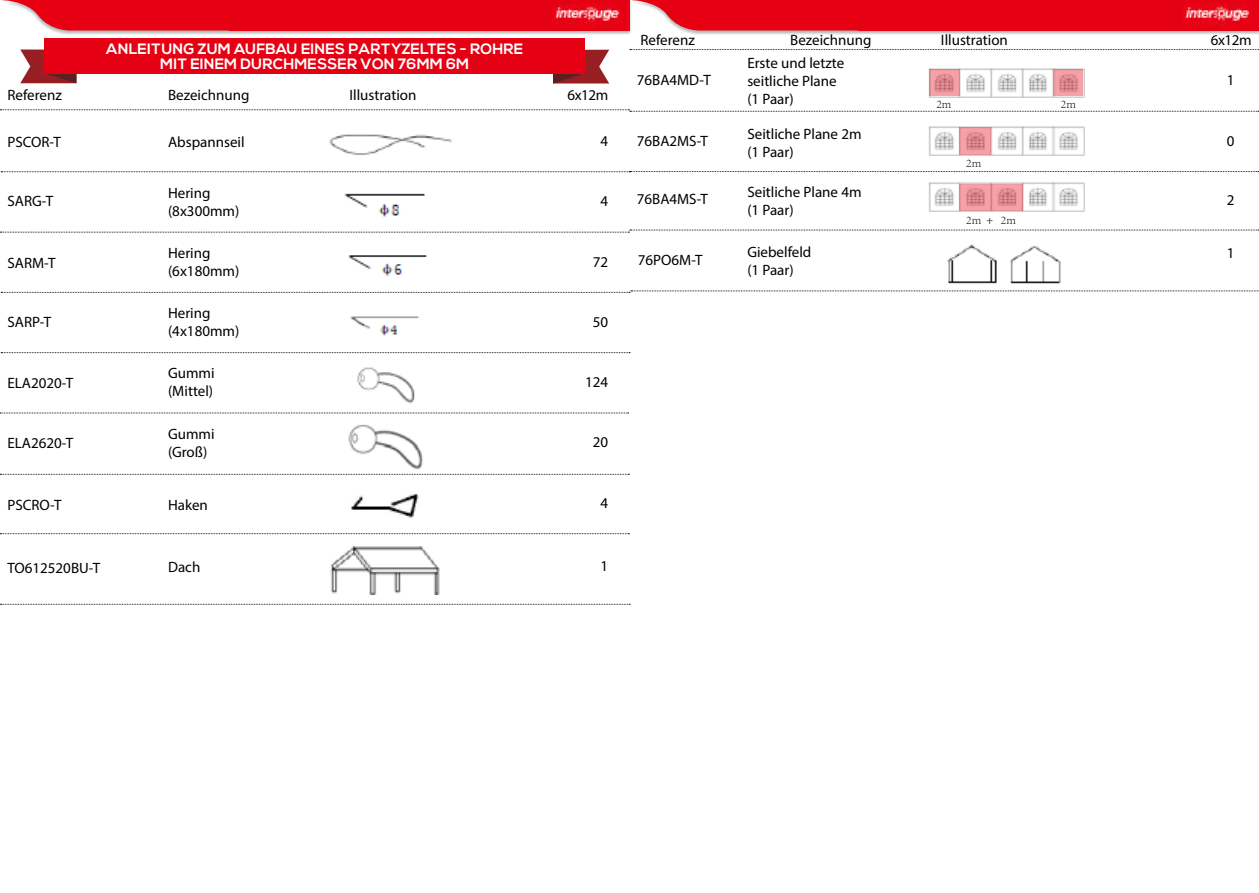
<style>
.page{position:relative;width:1259px;height:893px;background:#fff}
.page>*{position:absolute;margin:0;border:0;box-sizing:border-box;transform-origin:0 0}
.t1{font:15px/18px "Myriad Pro";color:#000}
.t2{font:700 15px/15.6px "Nexa";letter-spacing:.01em;color:#fff;text-align:center}
.t3{font:300 12px "Adobe Song Std";color:#000}
</style>
<div class="page">
<img style="left:329px;top:134px;width:123px;height:21px">
<div style="left:0;top:0;width:632px;height:34px;background:#000;opacity:.3"></div>
<svg style="left:0;top:0;width:229px;height:31px;background:#e82a39"></svg>
<div style="left:229px;top:0;width:400px;height:31px;background:#e60013"></div>
<div style="left:627px;top:0;width:632px;height:34px;background:#000;opacity:.3"></div>
<svg style="left:629px;top:0;width:229px;height:31px;background:#e82938"></svg>
<div style="left:858px;top:0;width:401px;height:31px;background:#e60013"></div>
<svg style="left:553px;top:50px;width:56px;height:33px"></svg>
<svg style="left:20px;top:49px;width:56px;height:34px"></svg>
<div style="left:45px;top:38px;width:540px;height:35px;background:#e60013"></div>
<svg style="left:630px;top:49px;width:629px;height:1px"></svg>
<img style="left:351px;top:494px;width:68px;height:24px">
<img style="left:554px;top:5px;width:66px;height:21px">
<img style="left:1184px;top:5px;width:66px;height:21px">
<img style="left:344px;top:193px;width:81px;height:24px">
<img style="left:348px;top:255px;width:79px;height:21px">
<img style="left:350px;top:316px;width:69px;height:20px">
<img style="left:348px;top:424px;width:75px;height:46px">
<img style="left:357px;top:367px;width:58px;height:37px">
<img style="left:330px;top:546px;width:110px;height:48px">
<div style="left:397px;top:323px;width:17px;height:18px;background:#fff"></div>
<img style="left:928px;top:68px;width:156px;height:30px">
<svg style="left:929px;top:70px;width:30px;height:26px"></svg>
<svg style="left:1053px;top:70px;width:30px;height:26px"></svg>
<img style="left:928px;top:126px;width:156px;height:30px">
<svg style="left:959px;top:127px;width:32px;height:27px"></svg>
<img style="left:928px;top:182px;width:156px;height:30px">
<svg style="left:959px;top:184px;width:32px;height:27px"></svg>
<svg style="left:991px;top:184px;width:32px;height:26px"></svg>
<img style="left:947px;top:244px;width:50px;height:40px">
<img style="left:1010px;top:246px;width:51px;height:38px">
<svg style="left:0;top:230px;width:1258px;height:3px"></svg>
<svg style="left:0;top:109px;width:1258px;height:3px"></svg>
<svg style="left:1px;top:291px;width:1258px;height:2px"></svg>
<svg style="left:1px;top:352px;width:629px;height:1px"></svg>
<svg style="left:1px;top:171px;width:1257px;height:1px"></svg>
<svg style="left:0;top:413px;width:628px;height:1px"></svg>
<svg style="left:0;top:474px;width:629px;height:1px"></svg>
<svg style="left:0;top:533px;width:629px;height:1px"></svg>
<svg style="left:0;top:604px;width:630px;height:1px"></svg>
<p class="t2" style="left:106px;top:41px;width:418px">ANLEITUNG ZUM AUFBAU EINES PARTYZELTES - ROHRE<br>MIT EINEM DURCHMESSER VON 76MM 6M</p>
<p class="t1" style="left:7px;top:85px;width:56px">Referenz</p>
<p class="t1" style="left:349px;top:85px;width:69px">Illustration</p>
<p class="t1" style="left:168px;top:85px;width:83px">Bezeichnung</p>
<p class="t1" style="left:7px;top:132px;width:55px">PSCOR-T</p>
<p class="t1" style="left:7px;top:192px;width:47px">SARG-T</p>
<p class="t1" style="left:7px;top:254px;width:50px">SARM-T</p>
<p class="t1" style="left:168px;top:132px;width:78px">Abspannseil</p>
<p class="t1" style="left:168px;top:184px;width:73px">Hering (8x300mm)</p>
<p class="t1" style="left:168px;top:244px;width:73px">Hering (6x180mm)</p>
<p class="t1" style="left:567px;top:85px;width:42px">6x12m</p>
<p class="t1" style="left:600px;top:132px;width:9px">4</p>
<p class="t1" style="left:600px;top:192px;width:9px">4</p>
<p class="t1" style="left:593px;top:253px;width:17px">72</p>
<p class="t1" style="left:640px;top:31px;width:56px">Referenz</p>
<p class="t1" style="left:790px;top:31px;width:83px">Bezeichnung</p>
<p class="t1" style="left:941px;top:31px;width:69px">Illustration</p>
<p class="t1" style="left:637px;top:71px;width:75px">76BA4MD-T</p>
<p class="t1" style="left:637px;top:131px;width:73px">76BA2MS-T</p>
<p class="t1" style="left:747px;top:54px;width:98px">Erste und letzte seitliche Plane (1 Paar)</p>
<p class="t1" style="left:747px;top:124px;width:116px">Seitliche Plane 2m (1 Paar)</p>
<p class="t3" style="left:936px;top:97px;width:17px">2m</p>
<p class="t3" style="left:966px;top:156px;width:17px">2m</p>
<p class="t3" style="left:1060px;top:97px;width:17px">2m</p>
<p class="t1" style="left:1210px;top:31px;width:42px">6x12m</p>
<p class="t1" style="left:1226px;top:71px;width:9px">1</p>
<p class="t1" style="left:1226px;top:132px;width:9px">0</p>
<p class="t1" style="left:637px;top:190px;width:73px">76BA4MS-T</p>
<p class="t1" style="left:747px;top:183px;width:116px">Seitliche Plane 4m (1 Paar)</p>
<p class="t1" style="left:1226px;top:191px;width:9px">2</p>
<p class="t3" style="left:966px;top:213px;width:51px">2m + 2m</p>
<p class="t1" style="left:638px;top:251px;width:66px">76PO6M-T</p>
<p class="t1" style="left:747px;top:242px;width:66px">Giebelfeld</p>
<p class="t1" style="left:1226px;top:243px;width:9px">1</p>
<p class="t1" style="left:747px;top:260px;width:48px">(1 Paar)</p>
<p class="t1" style="left:7px;top:312px;width:45px">SARP-T</p>
<p class="t1" style="left:168px;top:304px;width:73px">Hering (4x180mm)</p>
<p class="t1" style="left:593px;top:313px;width:17px">50</p>
<p class="t1" style="left:7px;top:374px;width:67px">ELA2020-T</p>
<p class="t1" style="left:7px;top:433px;width:67px">ELA2620-T</p>
<p class="t1" style="left:168px;top:364px;width:48px">Gummi (Mittel)</p>
<p class="t1" style="left:168px;top:425px;width:48px">Gummi (Groß)</p>
<p class="t1" style="left:585px;top:372px;width:25px">124</p>
<p class="t1" style="left:593px;top:433px;width:17px">20</p>
<p class="t1" style="left:7px;top:495px;width:56px">PSCRO-T</p>
<p class="t1" style="left:168px;top:495px;width:41px">Haken</p>
<p class="t1" style="left:600px;top:494px;width:9px">4</p>
<p class="t1" style="left:7px;top:559px;width:94px">TO612520BU-T</p>
<p class="t1" style="left:168px;top:558px;width:34px">Dach</p>
<p class="t1" style="left:600px;top:557px;width:9px">1</p>
</div>
